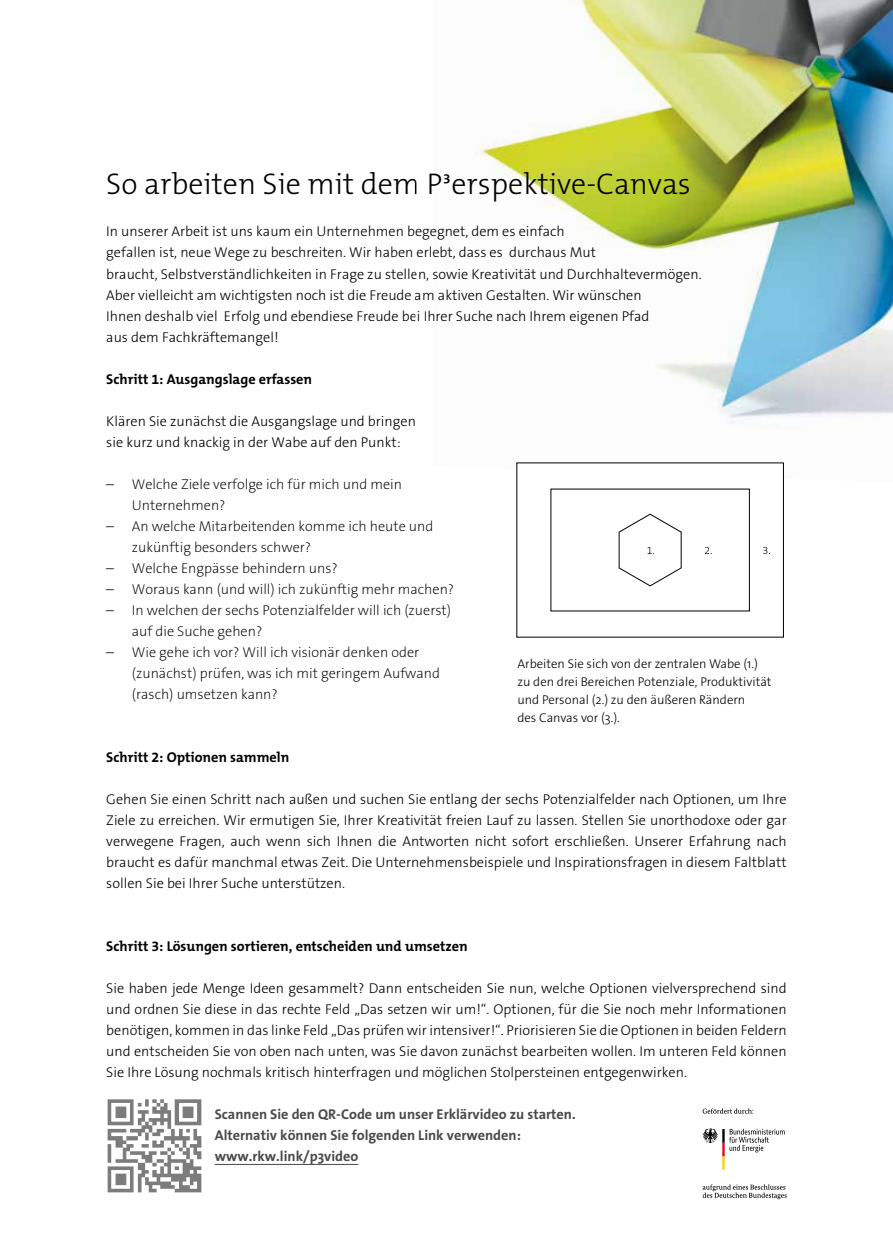
<style>
.page{position:relative;width:893px;height:1251px;background:#fff}
.page>*{position:absolute;margin:0;border:0;box-sizing:border-box;transform-origin:0 0}
.t1{font:300 30px "The Mix B W3";color:#000}
.t2{font:300 14.25px/21px "The Sans Os F";color:#000}
.t3{font:200 14.25px/21px "The Sans Os F";color:#000}
.t4{font:700 14.25px/21px "The Sans Os F";color:#4a4a49}
.t5{font:700 14.25px "The Mix B W7";color:#000}
.t6{font:300 12.75px/18px "The Sans Os F";color:#000}
.s1{font-weight:300}
</style>
<div class="page">
<svg style="left:703px;top:1108px;width:50px;height:5px"></svg>
<svg style="left:703px;top:1184px;width:84px;height:14px"></svg>
<svg style="left:702px;top:1128px;width:83px;height:41px"></svg>
<img style="left:476px;top:0;width:417px;height:482px">
<hr style="left:215px;top:1163px;width:143px;height:1px;background:#4a4a49">
<img style="left:107px;top:1099px;width:95px;height:94px">
<div style="left:517px;top:463px;width:266px;height:174px;background:#fff"></div>
<svg style="left:763px;top:546px;width:7px;height:8px"></svg>
<svg style="left:705px;top:546px;width:7px;height:8px"></svg>
<svg style="left:619px;top:513px;width:63px;height:73px"></svg>
<h1 class="t1" style="left:106px;top:165px;width:586px">So arbeiten Sie mit dem P³erspektive-Canvas</h1>
<p class="t2" style="left:106px;top:221px;width:597px">In unserer Arbeit ist uns kaum ein Unternehmen begegnet, dem es einfach<br>gefallen ist, neue Wege zu beschreiten. Wir haben erlebt, dass es durchaus Mut<br>braucht, Selbstverständlichkeiten in Frage zu stellen, sowie Kreativität und Durchhaltevermögen.<br>Aber vielleicht am wichtigsten noch ist die Freude am aktiven Gestalten. Wir wünschen<br>Ihnen deshalb viel Erfolg und ebendiese Freude bei Ihrer Suche nach Ihrem eigenen Pfad<br>aus dem Fachkräftemangel!</p>
<p class="t5" style="left:106px;top:369px;width:207px">Schritt 1: Ausgangslage erfassen</p>
<p class="t2" style="left:106px;top:410px;width:311px">Klären Sie zunächst die Ausgangslage und bringen sie kurz und knackig in der Wabe auf den Punkt:</p>
<p class="t3" style="left:132px;top:473px;width:272px;text-indent:-26px"><span class="s1">–</span> Welche Ziele verfolge ich für mich und mein<br>Unternehmen?</p>
<p class="t3" style="left:132px;top:515px;width:303px;text-indent:-26px"><span class="s1">–</span> An welche Mitarbeitenden komme ich heute und zukünftig besonders schwer?</p>
<p class="t3" style="left:106px;top:557px;width:233px"><span class="s1">–</span> Welche Engpässe behindern uns?</p>
<p class="t3" style="left:106px;top:578px;width:349px"><span class="s1">–</span> Woraus kann (und will) ich zukünftig mehr machen?</p>
<p class="t3" style="left:132px;top:599px;width:321px;text-indent:-26px"><span class="s1">–</span> In welchen der sechs Potenzialfelder will ich (zuerst) auf die Suche gehen?</p>
<p class="t3" style="left:132px;top:641px;width:310px;text-indent:-26px"><span class="s1">–</span> Wie gehe ich vor? Will ich visionär denken oder (zunächst) prüfen, was ich mit geringem Aufwand (rasch) umsetzen kann?</p>
<p class="t6" style="left:517px;top:654px;width:256px">Arbeiten Sie sich von der zentralen Wabe (1.) zu den drei Bereichen Potenziale, Produktivität und Personal (2.) zu den äußeren Rändern<br>des Canvas vor (3.).</p>
<p class="t5" style="left:106px;top:747px;width:185px">Schritt 2: Optionen sammeln</p>
<p class="t2" style="left:106px;top:788px;width:682px;text-align:justify">Gehen Sie einen Schritt nach außen und suchen Sie entlang der sechs Potenzialfelder nach Optionen, um Ihre Ziele zu erreichen. Wir ermutigen Sie, Ihrer Kreativität freien Lauf zu lassen. Stellen Sie unorthodoxe oder gar verwegene Fragen, auch wenn sich Ihnen die Antworten nicht sofort erschließen. Unserer Erfahrung nach braucht es dafür manchmal etwas Zeit. Die Unternehmensbeispiele und Inspirationsfragen in diesem Faltblatt sollen Sie bei Ihrer Suche unterstützen.</p>
<p class="t5" style="left:106px;top:936px;width:363px">Schritt 3: Lösungen sortieren, entscheiden und umsetzen</p>
<p class="t2" style="left:106px;top:977px;width:682px;text-align:justify">Sie haben jede Menge Ideen gesammelt? Dann entscheiden Sie nun, welche Optionen vielversprechend sind und ordnen Sie diese in das rechte Feld „Das setzen wir um!“. Optionen, für die Sie noch mehr Informationen benötigen, kommen in das linke Feld „Das prüfen wir intensiver!“. Priorisieren Sie die Optionen in beiden Feldern und entscheiden Sie von oben nach unten, was Sie davon zunächst bearbeiten wollen. Im unteren Feld können Sie Ihre Lösung nochmals kritisch hinterfragen und möglichen Stolpersteinen entgegenwirken.</p>
<p class="t4" style="left:215px;top:1103px;width:362px">Scannen Sie den QR-Code um unser Erklärvideo zu starten.<br>Alternativ können Sie folgenden Link verwenden: www.rkw.link/p3video</p>
</div>
